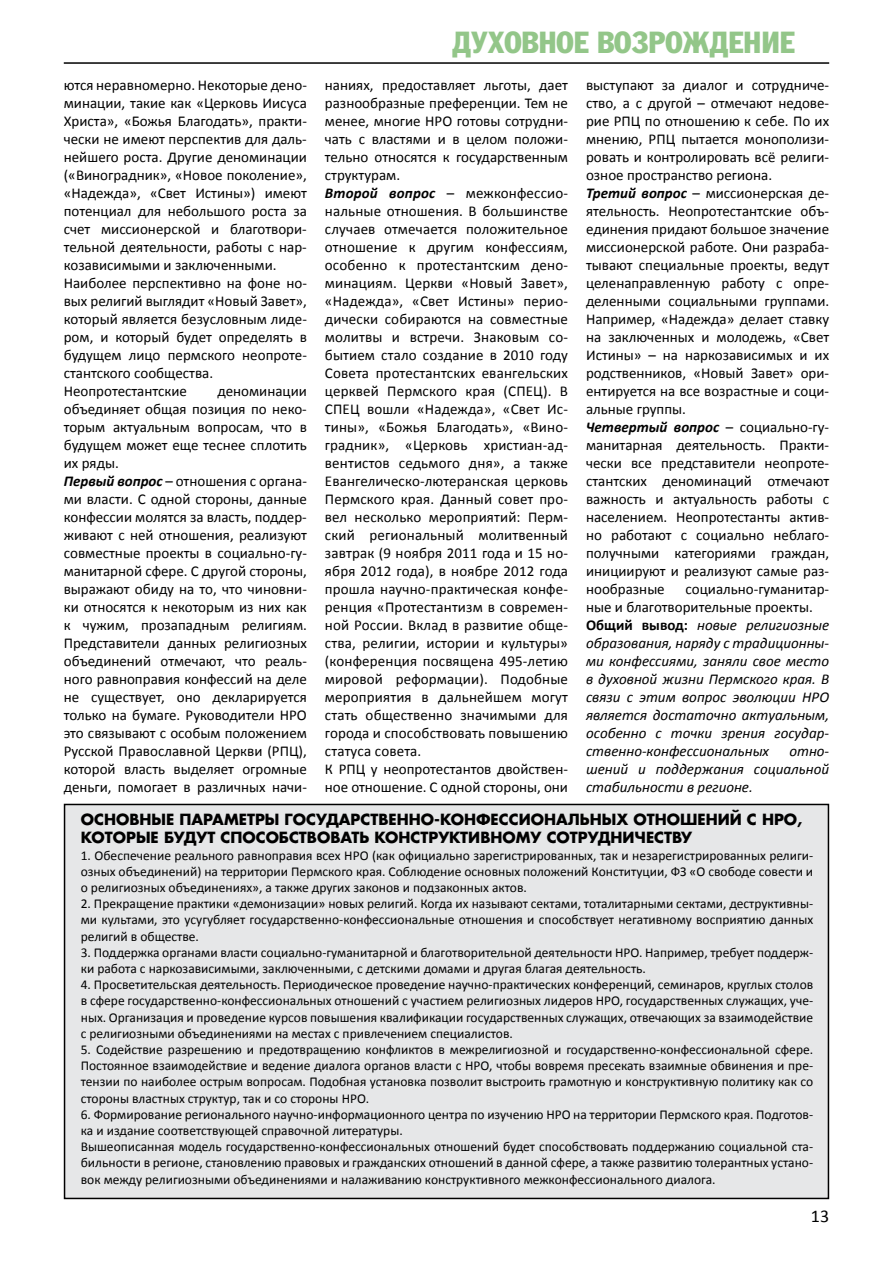
<style>
.page{position:relative;width:893px;height:1263px;background:#fff}
.page>*{position:absolute;margin:0;border:0;box-sizing:border-box;transform-origin:0 0}
.t1{font:30px "Fagot Condensed";color:#93c689}
.t2{font:18px "Calibri";color:#000}
.t3{font:15px/18px "Calibri";color:#000}
.t4{font:italic 15px/18px "Calibri";color:#000}
.t5{font:700 15px "Favorit C";color:#000}
.t6{font:13.5px/16.2px "Calibri";color:#000;text-align:justify}
.s1{font-weight:700;font-style:italic}
.s2{font-style:normal}
.s3{font-weight:700;font-style:normal}
</style>
<div class="page">
<hr style="left:64px;top:62px;width:765px;height:2px;background:#000">
<div style="left:65px;top:804px;width:763px;height:394px;background:#e6e7e8"></div>
<div style="left:64px;top:804px;width:765px;height:395px;border:2px solid #000"></div>
<p class="t3" style="left:64px;top:75px;width:245px">ются неравномерно. Некоторые дено&shy;минации, такие как «Церковь Иисуса Христа», «Божья Благодать», практи&shy;чески не имеют перспектив для даль&shy;нейшего роста. Другие деноминации («Виноградник», «Новое поколение», «Надежда», «Свет Истины») имеют потенциал для небольшого роста за счет миссионерской и благотвори&shy;тельной деятельности, работы с нар&shy;козависимыми и заключенными.<br>Наиболее перспективно на фоне но&shy;вых религий выглядит «Новый Завет», который является безусловным лиде&shy;ром, и который будет определять в будущем лицо пермского неопроте&shy;стантского сообщества.<br>Неопротестантские</p>
<p class="t3" style="left:64px;top:381px;width:245px;text-indent:154px">деноминации объединяет общая позиция по неко&shy;торым актуальным вопросам, что в будущем может еще теснее сплотить их ряды.<br><span class="s1">Первый вопрос</span> – отношения с органа&shy;ми власти. С одной стороны, данные конфессии молятся за власть, поддер&shy;живают с ней отношения, реализуют совместные проекты в социально-гу&shy;манитарной сфере. С другой стороны, выражают обиду на то, что чиновни&shy;ки относятся к некоторым из них как к чужим, прозападным религиям.<br>Представители данных религиозных объединений отмечают, что реаль&shy;ного равноправия конфессий на деле не существует, оно декларируется только на бумаге. Руководители НРО это связывают с особым положением<br>Русской Православной Церкви (РПЦ), которой власть выделяет огромные деньги, помогает в различных начи-</p>
<h1 class="t1" style="left:452px;top:25px;width:345px">ДУХОВНОЕ ВОЗРОЖДЕНИЕ</h1>
<p class="t3" style="left:325px;top:75px;width:245px">наниях, предоставляет льготы, дает разнообразные преференции. Тем не менее, многие НРО готовы сотрудни&shy;чать с властями и в целом положи&shy;тельно относятся к государственным структурам.<br><span class="s1">Второй вопрос</span> – межконфессио&shy;нальные отношения. В большинстве случаев отмечается положительное отношение к другим конфессиям, особенно к протестантским дено&shy;минациям. Церкви «Новый Завет», «Надежда», «Свет Истины» перио&shy;дически собираются на совместные молитвы и встречи. Знаковым со&shy;бытием стало создание в 2010 году Совета протестантских евангельских церквей Пермского края (СПЕЦ). В СПЕЦ вошли «Надежда», «Свет Ис&shy;тины», «Божья Благодать», «Вино&shy;градник», «Церковь христиан-ад&shy;вентистов седьмого дня», а также Евангелическо-лютеранская церковь Пермского края. Данный совет про&shy;вел несколько мероприятий: Перм&shy;ский региональный молитвенный завтрак (9 ноября 2011 года и 15 но&shy;ября 2012 года), в ноябре 2012 года прошла научно-практическая конфе&shy;ренция «Протестантизм в современ&shy;ной России. Вклад в развитие обще&shy;ства, религии, истории и культуры» (конференция посвящена 495-летию мировой реформации). Подобные мероприятия в дальнейшем могут стать общественно значимыми для города и способствовать повышению статуса совета.<br>К РПЦ у неопротестантов двойствен&shy;ное отношение. С одной стороны, они</p>
<p class="t3" style="left:586px;top:75px;width:245px">выступают за диалог и сотрудниче&shy;ство, а с другой – отмечают недове&shy;рие РПЦ по отношению к себе. По их мнению, РПЦ пытается монополизи&shy;ровать и контролировать всё религи&shy;озное пространство региона.<br><span class="s1">Третий вопрос</span> – миссионерская де&shy;ятельность. Неопротестантские объ&shy;единения придают большое значение миссионерской работе. Они разраба&shy;тывают специальные проекты, ведут целенаправленную работу с опре&shy;деленными социальными группами.<br>Например, «Надежда» делает ставку на заключенных и молодежь, «Свет<br>Истины» – на наркозависимых и их родственников, «Новый Завет» ори&shy;ентируется на все возрастные и соци&shy;альные группы.<br><span class="s1">Четвертый вопрос</span> – социально-гу&shy;манитарная деятельность. Практи&shy;чески все представители неопроте&shy;стантских деноминаций отмечают важность и актуальность работы с населением. Неопротестанты актив&shy;но работают с социально неблаго&shy;получными категориями граждан, инициируют и реализуют самые раз&shy;нообразные</p>
<p class="t4" style="left:586px;top:580px;width:245px;text-indent:99px"><span class="s2">социально-гуманитар&shy;ные и благотворительные проекты.<br></span><span class="s3">Общий вывод:</span> новые религиозные образования, наряду с традиционны&shy;ми конфессиями, заняли свое место в духовной жизни Пермского края. В связи с этим вопрос эволюции НРО является достаточно актуальным, особенно с точки зрения государ&shy;ственно-конфессиональных</p>
<p class="t4" style="left:586px;top:742px;width:245px;text-align:justify;text-indent:203px">отно&shy;шений и поддержания социальной стабильности в регионе.</p>
<p class="t5" style="left:81px;top:809px;width:694px">Основные параметры государственно-конфессиональных отношений с НРО</p>
<p class="t5" style="left:797px;top:809px;width:7px">,</p>
<p class="t5" style="left:81px;top:827px;width:613px">которые будут способствовать конструктивному сотрудничеству</p>
<p class="t6" style="left:81px;top:846px;width:734px">1. Обеспечение реального равноправия всех НРО (как официально зарегистрированных, так и незарегистрированных религи&shy;озных объединений) на территории Пермского края. Соблюдение основных положений Конституции, ФЗ «О свободе совести и о религиозных объединениях», а также других законов и подзаконных актов.</p>
<p class="t6" style="left:81px;top:895px;width:734px">2. Прекращение практики «демонизации» новых религий. Когда их называют сектами, тоталитарными сектами, деструктивны&shy;ми культами, это усугубляет государственно-конфессиональные отношения и способствует негативному восприятию данных религий в обществе.</p>
<p class="t6" style="left:81px;top:943px;width:734px">3. Поддержка органами власти социально-гуманитарной и благотворительной деятельности НРО. Например, требует поддерж&shy;ки работа с наркозависимыми, заключенными, с детскими домами и другая благая деятельность.</p>
<p class="t6" style="left:81px;top:976px;width:734px">4. Просветительская деятельность. Периодическое проведение научно-практических конференций, семинаров, круглых столов в сфере государственно-конфессиональных отношений с участием религиозных лидеров НРО, государственных служащих, уче&shy;ных. Организация и проведение курсов повышения квалификации государственных служащих, отвечающих за взаимодействие с религиозными объединениями на местах с привлечением специалистов.</p>
<p class="t6" style="left:81px;top:1041px;width:734px">5. Содействие разрешению и предотвращению конфликтов в межрелигиозной и государственно-конфессиональной сфере.<br>Постоянное взаимодействие и ведение диалога органов власти с НРО, чтобы вовремя пресекать взаимные обвинения и пре&shy;тензии по наиболее острым вопросам. Подобная установка позволит выстроить грамотную и конструктивную политику как со стороны властных структур, так и со стороны НРО.</p>
<p class="t6" style="left:81px;top:1105px;width:734px;text-align:left">6. Формирование регионального научно-информационного центра по изучению НРО на территории Пермского края. Подготов&shy;ка и издание соответствующей справочной литературы.<br>Вышеописанная модель государственно-конфессиональных отношений будет способствовать поддержанию социальной ста&shy;бильности в регионе, становлению правовых и гражданских отношений в данной сфере, а также развитию толерантных устано&shy;вок между религиозными объединениями и налаживанию конструктивного межконфессионального диалога.</p>
<p class="t2" style="left:811px;top:1205px;width:20px">13</p>
</div>
